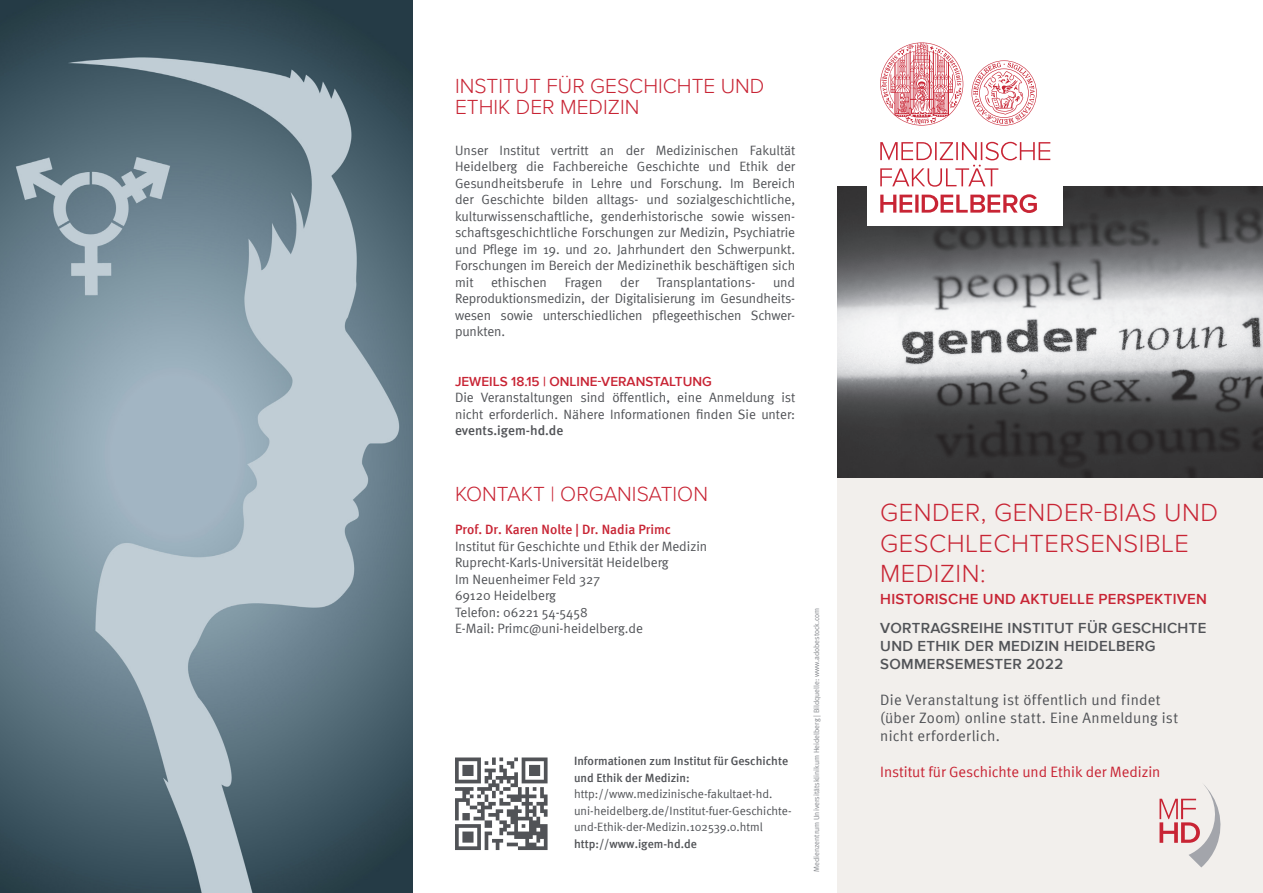
<style>
.page{position:relative;width:1263px;height:893px;background:#fff}
.page>*{position:absolute;margin:0;border:0;box-sizing:border-box;transform-origin:0 0}
.t1{font:300 25.5px/30.6px "Proxima Nova";letter-spacing:.02em;color:#c82434}
.t2{font:300 21px/21px "Proxima Nova";color:#c82434}
.t3{font:15px/18px "Meta Normal";letter-spacing:.02em;color:#515357}
.t4{font:600 15px/18px "Proxima Nova";letter-spacing:.02em;color:#515357}
.t5{font:15px "Meta Normal";color:#c82434}
.t6{font:600 15px "Proxima Nova";letter-spacing:.02em;color:#c82434}
.t7{font:13.5px/16.5px "Meta Normal";color:#515357;text-align:justify}
.t8{font:600 13.5px "Proxima Nova";color:#c82434}
.t9{font:500 13.5px "Meta";color:#c82434}
.t10{font:500 13.5px "Meta";color:#515357}
.t11{font:12px/16.5px "Meta Normal";color:#515357}
.t12{font:500 12px/16.5px "Meta";color:#515357}
.t13{font:7.5px "Meta Normal";color:#82858a}
</style>
<div class="page">
<div style="left:838px;top:186px;width:425px;height:707px;background:#f2efec"></div>
<img style="left:838px;top:186px;width:425px;height:292px">
<div style="left:867px;top:30px;width:196px;height:195px;background:#fff"></div>
<svg style="left:880px;top:194px;width:157px;height:19px"></svg>
<svg style="left:880px;top:142px;width:170px;height:45px"></svg>
<svg style="left:971px;top:60px;width:66px;height:66px"></svg>
<svg style="left:880px;top:43px;width:83px;height:83px"></svg>
<svg style="left:1159px;top:785px;width:62px;height:82px"></svg>
<svg style="left:455px;top:757px;width:92px;height:93px"></svg>
<img style="left:0;top:0;width:412px;height:893px">
<h2 class="t2" style="left:455px;top:74px;width:311px">INSTITUT FÜR GESCHICHTE UND<br>ETHIK DER MEDIZIN</h2>
<p class="t7" style="left:455px;top:142px;width:342px">Unser Institut vertritt an der Medizinischen Fakultät Heidelberg die Fachbereiche Geschichte und Ethik der Gesundheitsberufe in Lehre und Forschung. Im Bereich der Geschichte bilden alltags- und sozialgeschichtliche, kulturwissenschaftliche, genderhistorische sowie wissen&shy;schaftsgeschichtliche Forschungen zur Medizin, Psychiatrie und Pflege im 19. und 20. Jahrhundert den Schwerpunkt.<br>Forschungen im Bereich der Medizinethik beschäftigen sich mit</p>
<p class="t7" style="left:491px;top:274px;width:57px">ethischen</p>
<p class="t7" style="left:565px;top:274px;width:39px">Fragen</p>
<p class="t7" style="left:620px;top:274px;width:20px">der</p>
<p class="t7" style="left:656px;top:274px;width:101px">Transplantations-</p>
<p class="t7" style="left:455px;top:274px;width:342px;text-indent:318px">und Reproduktionsmedizin, der Digitalisierung im Gesundheits&shy;wesen sowie unterschiedlichen pflegeethischen Schwer&shy;punkten.</p>
<p class="t8" style="left:455px;top:371px;width:258px">JEWEILS 18.15 | ONLINE-VERANSTALTUNG</p>
<p class="t7" style="left:455px;top:389px;width:342px">Die Veranstaltungen sind öffentlich, eine Anmeldung ist nicht erforderlich. Nähere Informationen finden Sie unter:</p>
<p class="t10" style="left:455px;top:423px;width:110px">events.igem-hd.de</p>
<h2 class="t2" style="left:455px;top:483px;width:255px">KONTAKT | ORGANISATION</h2>
<p class="t9" style="left:455px;top:522px;width:218px">Prof. Dr. Karen Nolte | Dr. Nadia Primc</p>
<p class="t7" style="left:455px;top:538px;width:254px;text-align:left">Institut für Geschichte und Ethik der Medizin<br>Ruprecht-Karls-Universität Heidelberg<br>Im Neuenheimer Feld 327<br>69120 Heidelberg<br>Telefon: 06221 54-5458<br>E-Mail: Primc@uni-heidelberg.de</p>
<p class="t12" style="left:574px;top:753px;width:216px">Informationen zum Institut für Geschichte und Ethik der Medizin:</p>
<p class="t11" style="left:574px;top:786px;width:219px">http://www.medizinische-fakultaet-hd. uni-heidelberg.de/Institut-fuer-Geschichte&shy;und-Ethik-der-Medizin.102539.0.html</p>
<p class="t12" style="left:574px;top:835px;width:124px">http://www.igem-hd.de</p>
<p class="t13" style="left:812px;top:872px;width:266px;rotate:-90deg">Medienzentrum Universitätsklinikum Heidelberg | Bildquelle: www.adobestock.com</p>
<h1 class="t1" style="left:880px;top:496px;width:339px">GENDER, GENDER-BIAS UND<br>GESCHLECHTERSENSIBLE<br>MEDIZIN:</h1>
<p class="t6" style="left:880px;top:588px;width:328px">HISTORISCHE UND AKTUELLE PERSPEKTIVEN</p>
<p class="t4" style="left:880px;top:618px;width:328px">VORTRAGSREIHE INSTITUT FÜR GESCHICHTE<br>UND ETHIK DER MEDIZIN HEIDELBERG<br>SOMMERSEMESTER 2022</p>
<p class="t3" style="left:880px;top:690px;width:299px">Die Veranstaltung ist öffentlich und findet (über Zoom) online statt. Eine Anmeldung ist nicht erforderlich.</p>
<p class="t5" style="left:880px;top:763px;width:282px">Institut für Geschichte und Ethik der Medizin</p>
</div>
